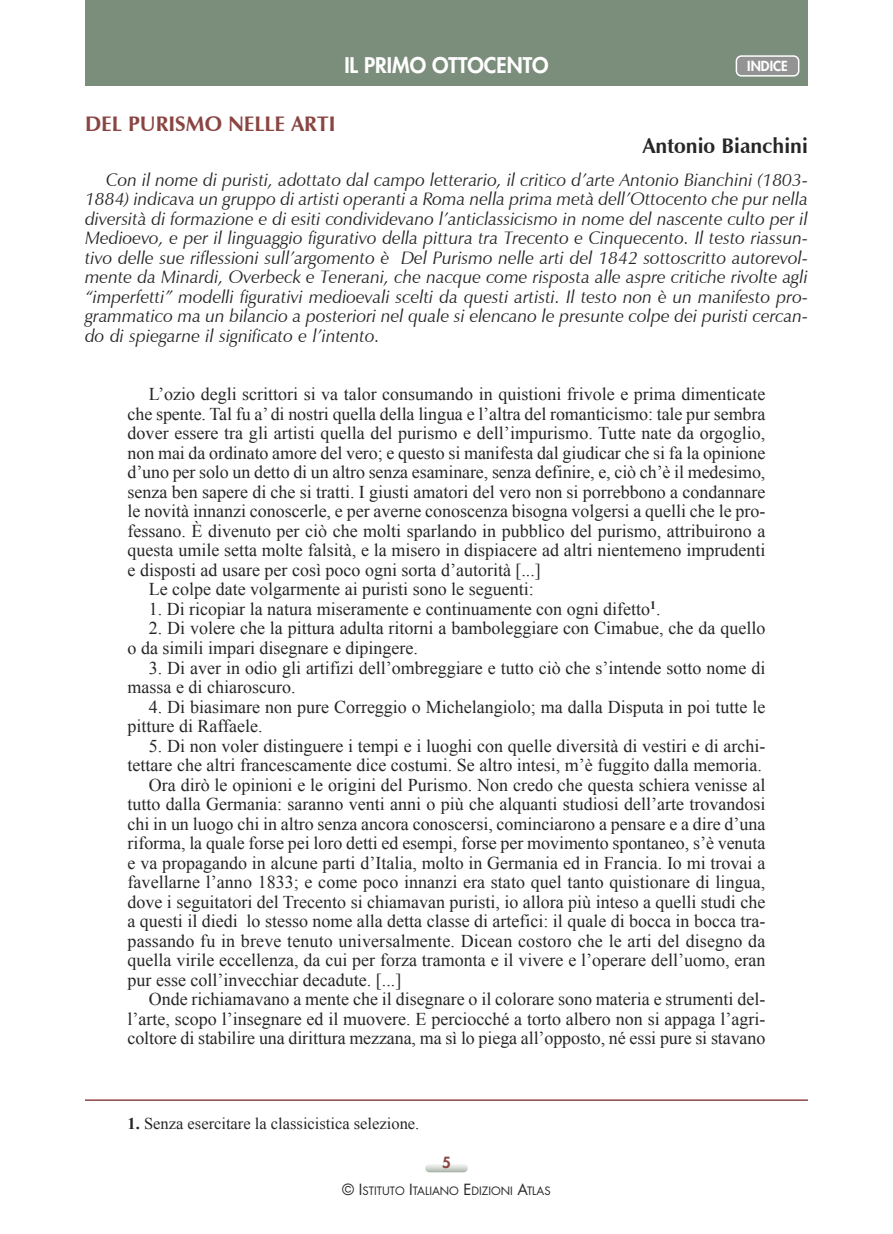
<style>
.page{position:relative;width:893px;height:1234px;background:#fff}
.page>*{position:absolute;margin:0;border:0;box-sizing:border-box;transform-origin:0 0}
.t1{font:700 21px "Zapf Humanist 601 BT";color:#8a4542}
.t2{font:800 21px "Futura";color:#fff}
.t3{font:700 21px "Zapf Humanist 601 BT";color:#272627}
.t4{font:18px/19.5px "Times New Roman";color:#272627}
.t5{font:italic 18px/19.5px "Zapf Humanist 601 BT";color:#272627;text-align:justify}
.t6{font:16.5px "Times New Roman";color:#272627}
.t7{font:800 15px "Futura";color:#8a4542}
.t8{font:800 13.5px "Futura";color:#fff}
.t9{font:11.25px "Futura";color:#272627}
.s1{font-weight:700}
.s2{font-size:15px}
</style>
<div class="page">
<svg style="left:425px;top:1164px;width:43px;height:9px"></svg>
<div style="left:85px;top:0;width:723px;height:85px;background:#7b8d7b"></div>
<svg style="left:736px;top:55px;width:63px;height:22px"></svg>
<hr style="left:85px;top:1099px;width:723px;height:1px;background:#8a4542">
<p class="t2" style="left:344px;top:55px;width:206px">IL PRIMO OTTOCENTO</p>
<p class="t1" style="left:85px;top:111px;width:252px">DEL PURISMO NELLE ARTI</p>
<p class="t8" style="left:747px;top:60px;width:42px">INDICE</p>
<p class="t3" style="left:643px;top:133px;width:167px">ANTONIO BIANCHINI</p>
<p class="t5" style="left:85px;top:170px;width:724px;text-indent:21px">Con il nome di puristi, adottato dal campo letterario, il critico d’arte Antonio Bianchini (1803- 1884) indicava un gruppo di artisti operanti a Roma nella prima metà dell’Ottocento che pur nella diversità di formazione e di esiti condividevano l’anticlassicismo in nome del nascente culto per il Medioevo, e per il linguaggio figurativo della pittura tra Trecento e Cinquecento. Il testo riassun&shy;tivo delle sue riflessioni sull’argomento è Del Purismo nelle arti del 1842 sottoscritto autorevol&shy;mente da Minardi, Overbeck e Tenerani, che nacque come risposta alle aspre critiche rivolte agli “imperfetti” modelli figurativi medioevali scelti da questi artisti. Il testo non è un manifesto pro&shy;grammatico ma un bilancio a posteriori nel quale si elencano le presunte colpe dei puristi cercan&shy;do di spiegarne il significato e l’intento.</p>
<p class="t4" style="left:149px;top:384px;width:618px">L’ozio degli scrittori si va talor consumando in quistioni frivole e prima dimenticate</p>
<p class="t4" style="left:128px;top:404px;width:639px">che spente. Tal fu a’ di nostri quella della lingua e l’altra del romanticismo: tale pur sembra</p>
<p class="t4" style="left:128px;top:423px;width:639px">dover essere tra gli artisti quella del purismo e dell’impurismo. Tutte nate da orgoglio,</p>
<p class="t4" style="left:128px;top:443px;width:639px">non mai da ordinato amore del vero; e questo si manifesta dal giudicar che si fa la opinione</p>
<p class="t4" style="left:128px;top:462px;width:639px">d’uno per solo un detto di un altro senza esaminare, senza definire, e, ciò ch’è il medesimo,</p>
<p class="t4" style="left:128px;top:482px;width:639px">senza ben sapere di che si tratti. I giusti amatori del vero non si porrebbono a condannare</p>
<p class="t4" style="left:128px;top:501px;width:639px">le novità innanzi conoscerle, e per averne conoscenza bisogna volgersi a quelli che le pro-</p>
<p class="t4" style="left:128px;top:521px;width:639px">fessano. È divenuto per ciò che molti sparlando in pubblico del purismo, attribuirono a</p>
<p class="t4" style="left:128px;top:540px;width:639px">questa umile setta molte falsità, e la misero in dispiacere ad altri nientemeno imprudenti</p>
<p class="t4" style="left:128px;top:560px;width:415px">e disposti ad usare per così poco ogni sorta d’autorità [...]</p>
<p class="t4" style="left:149px;top:579px;width:386px">Le colpe date volgarmente ai puristi sono le seguenti:</p>
<p class="t4" style="left:149px;top:599px;width:513px">1. Di ricopiar la natura miseramente e continuamente con ogni difetto<sup>1</sup>.</p>
<p class="t4" style="left:128px;top:618px;width:639px;text-indent:21px">2. Di volere che la pittura adulta ritorni a bamboleggiare con Cimabue, che da quello o da simili impari disegnare e dipingere.</p>
<p class="t4" style="left:128px;top:657px;width:639px;text-indent:21px">3. Di aver in odio gli artifizi dell’ombreggiare e tutto ciò che s’intende sotto nome di massa e di chiaroscuro.</p>
<p class="t4" style="left:128px;top:696px;width:639px;text-indent:21px">4. Di biasimare non pure Correggio o Michelangiolo; ma dalla Disputa in poi tutte le pitture di Raffaele.</p>
<p class="t4" style="left:149px;top:735px;width:618px">5. Di non voler distinguere i tempi e i luoghi con quelle diversità di vestiri e di archi-</p>
<p class="t4" style="left:128px;top:755px;width:636px">tettare che altri francescamente dice costumi. Se altro intesi, m’è fuggito dalla memoria.</p>
<p class="t4" style="left:149px;top:774px;width:618px">Ora dirò le opinioni e le origini del Purismo. Non credo che questa schiera venisse al</p>
<p class="t4" style="left:128px;top:794px;width:639px">tutto dalla Germania: saranno venti anni o più che alquanti studiosi dell’arte trovandosi</p>
<p class="t4" style="left:128px;top:813px;width:639px">chi in un luogo chi in altro senza ancora conoscersi, cominciarono a pensare e a dire d’una</p>
<p class="t4" style="left:128px;top:833px;width:639px">riforma, la quale forse pei loro detti ed esempi, forse per movimento spontaneo, s’è venuta</p>
<p class="t4" style="left:128px;top:852px;width:639px">e va propagando in alcune parti d’Italia, molto in Germania ed in Francia. Io mi trovai a</p>
<p class="t4" style="left:128px;top:872px;width:639px">favellarne l’anno 1833; e come poco innanzi era stato quel tanto quistionare di lingua,</p>
<p class="t4" style="left:128px;top:891px;width:639px">dove i seguitatori del Trecento si chiamavan puristi, io allora più inteso a quelli studi che</p>
<p class="t4" style="left:128px;top:911px;width:639px">a questi il diedi lo stesso nome alla detta classe di artefici: il quale di bocca in bocca tra-</p>
<p class="t4" style="left:128px;top:930px;width:639px">passando fu in breve tenuto universalmente. Dicean costoro che le arti del disegno da</p>
<p class="t4" style="left:128px;top:950px;width:639px">quella virile eccellenza, da cui per forza tramonta e il vivere e l’operare dell’uomo, eran</p>
<p class="t4" style="left:128px;top:969px;width:275px">pur esse coll’invecchiar decadute. [...]</p>
<p class="t4" style="left:149px;top:989px;width:618px">Onde richiamavano a mente che il disegnare o il colorare sono materia e strumenti del-</p>
<p class="t4" style="left:128px;top:1008px;width:639px">l’arte, scopo l’insegnare ed il muovere. E perciocché a torto albero non si appaga l’agri-</p>
<p class="t4" style="left:127px;top:1028px;width:639px">coltore di stabilire una dirittura mezzana, ma sì lo piega all’opposto, né essi pure si stavano</p>
<p class="t6" style="left:128px;top:1113px;width:293px"><span class="s1">1.</span> Senza esercitare la classicistica selezione.</p>
<p class="t7" style="left:442px;top:1154px;width:10px">5</p>
<p class="t9" style="left:342px;top:1185px;width:210px"><span class="s2">© I</span>STITUTO <span class="s2">I</span>TALIANO <span class="s2">E</span>DIZIONI <span class="s2">A</span>TLAS</p>
</div>
